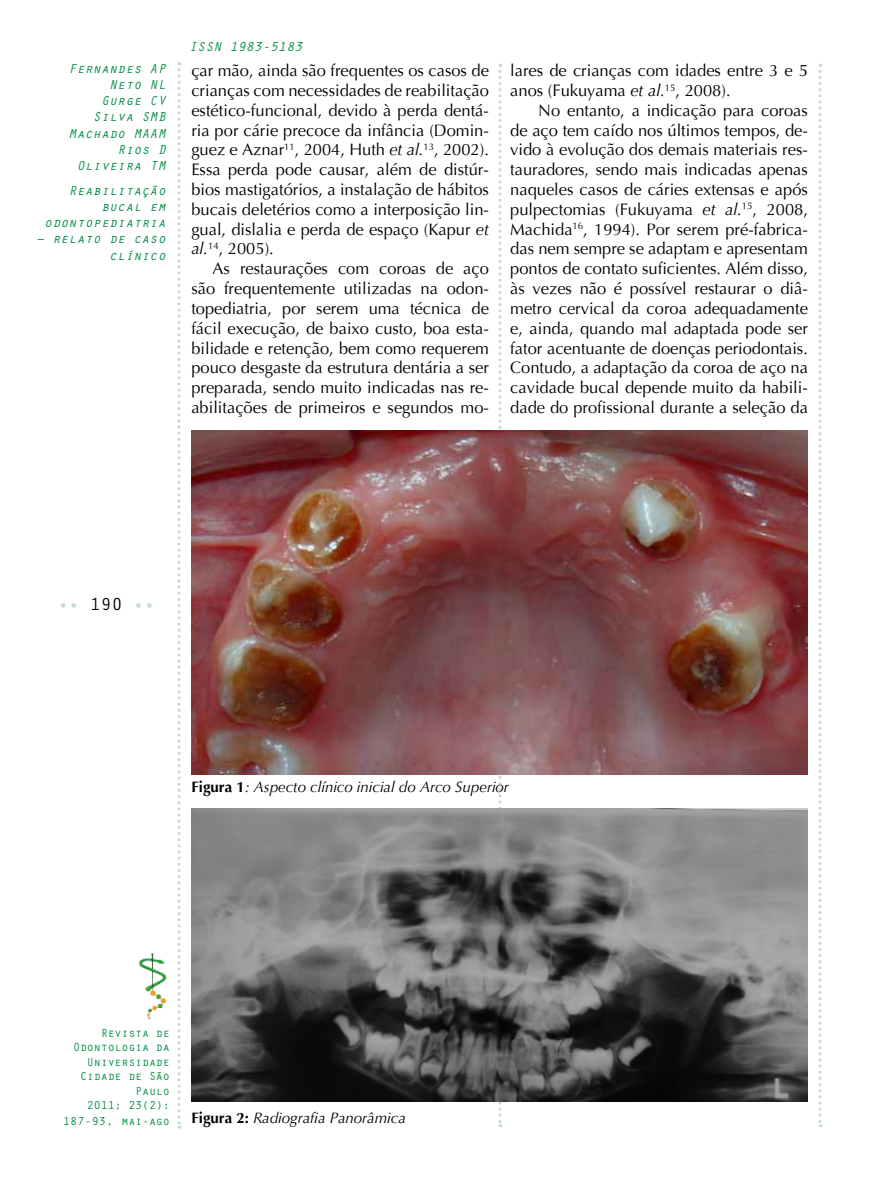
<style>
.page{position:relative;width:893px;height:1191px;background:#fff}
.page>*{position:absolute;margin:0;border:0;box-sizing:border-box;transform-origin:0 0}
.t1{font:18px "Orator Std";color:#c3ddcb}
.t2{font:16.5px/19.8px "Optima";color:#000;text-align:justify}
.t3{font:italic 15px "Optima";color:#000}
.t4{font:italic 13.5px/16.2px "Orator Std";color:#008c44;text-align:right}
.t5{font:12px/14.4px "Orator Std";letter-spacing:-.025em;color:#008c44;text-align:right}
.s1{font-style:italic}
.s2{color:#000}
.s3{font-weight:700;font-style:normal}
</style>
<div class="page">
<svg style="left:178px;top:62px;width:3px;height:1066px"></svg>
<svg style="left:498px;top:64px;width:3px;height:1063px"></svg>
<svg style="left:819px;top:64px;width:3px;height:1063px"></svg>
<img style="left:138px;top:953px;width:28px;height:66px">
<img style="left:191px;top:431px;width:617px;height:343px">
<img style="left:191px;top:808px;width:617px;height:293px">
<p class="t4" style="left:69px;top:60px;width:99px">Fernandes A P<br>Neto NL<br>Gurge CV<br>Silva SMB<br>Machado MAA M<br>Rios D<br>Oliveira TM</p>
<p class="t4" style="left:44px;top:182px;width:123px">Reabilitação bucal em odontopediatria</p>
<p class="t4" style="left:36px;top:230px;width:131px">– relato de caso clínico</p>
<p class="t4" style="left:189px;top:38px;width:115px">ISSN 1983-5183</p>
<p class="t2" style="left:191px;top:61px;width:299px">çar mão, ainda são frequentes os casos de crianças com necessidades de reabilitação estético-funcional, devido à perda dentá&shy;ria por cárie precoce da infância (Domin&shy;guez e Aznar<sup>11</sup>, 2004, Huth <span class="s1">et al.</span><sup>13</sup>, 2002).<br>Essa perda pode causar, além de distúr&shy;bios mastigatórios, a instalação de hábitos bucais deletérios como a interposição lin&shy;gual, dislalia e perda de espaço (Kapur <span class="s1">et al.</span><sup>14</sup>, 2005).</p>
<p class="t2" style="left:191px;top:259px;width:299px;text-indent:21px">As restaurações com coroas de aço são frequentemente utilizadas na odon&shy;topediatria, por serem uma técnica de fácil execução, de baixo custo, boa esta&shy;bilidade e retenção, bem como requerem pouco desgaste da estrutura dentária a ser preparada, sendo muito indicadas nas re&shy;abilitações de primeiros e segundos mo-</p>
<p class="t2" style="left:510px;top:61px;width:299px">lares de crianças com idades entre 3 e 5 anos (Fukuyama <span class="s1">et al.</span><sup>15</sup>, 2008).</p>
<p class="t2" style="left:510px;top:101px;width:299px;text-indent:28px">No entanto, a indicação para coroas de aço tem caído nos últimos tempos, de&shy;vido à evolução dos demais materiais res&shy;tauradores, sendo mais indicadas apenas naqueles casos de cáries extensas e após pulpectomias (Fukuyama <span class="s1">et al.</span><sup>15</sup>, 2008, Machida<sup>16</sup>, 1994). Por serem pré-fabrica&shy;das nem sempre se adaptam e apresentam pontos de contato suficientes. Além disso, às vezes não é possível restaurar o diâ&shy;metro cervical da coroa adequadamente e, ainda, quando mal adaptada pode ser fator acentuante de doenças periodontais.<br>Contudo, a adaptação da coroa de aço na cavidade bucal depende muito da habili&shy;dade do profissional durante a seleção da</p>
<p class="t1" style="left:58px;top:591px;width:99px">•• <span class="s2">190</span> ••</p>
<p class="t3" style="left:191px;top:777px;width:319px"><span class="s3">Figura 1</span>: Aspecto clínico inicial do Arco Superior</p>
<p class="t5" style="left:73px;top:1025px;width:98px">Revista de<br>Odontologia da<br>Universidade<br>Cidade de São<br>Paulo<br>2011; 23(2):</p>
<p class="t5" style="left:63px;top:1113px;width:108px">187-93, mai-ago</p>
<p class="t3" style="left:191px;top:1108px;width:216px"><span class="s3">Figura 2:</span> Radiografia Panorâmica</p>
</div>
